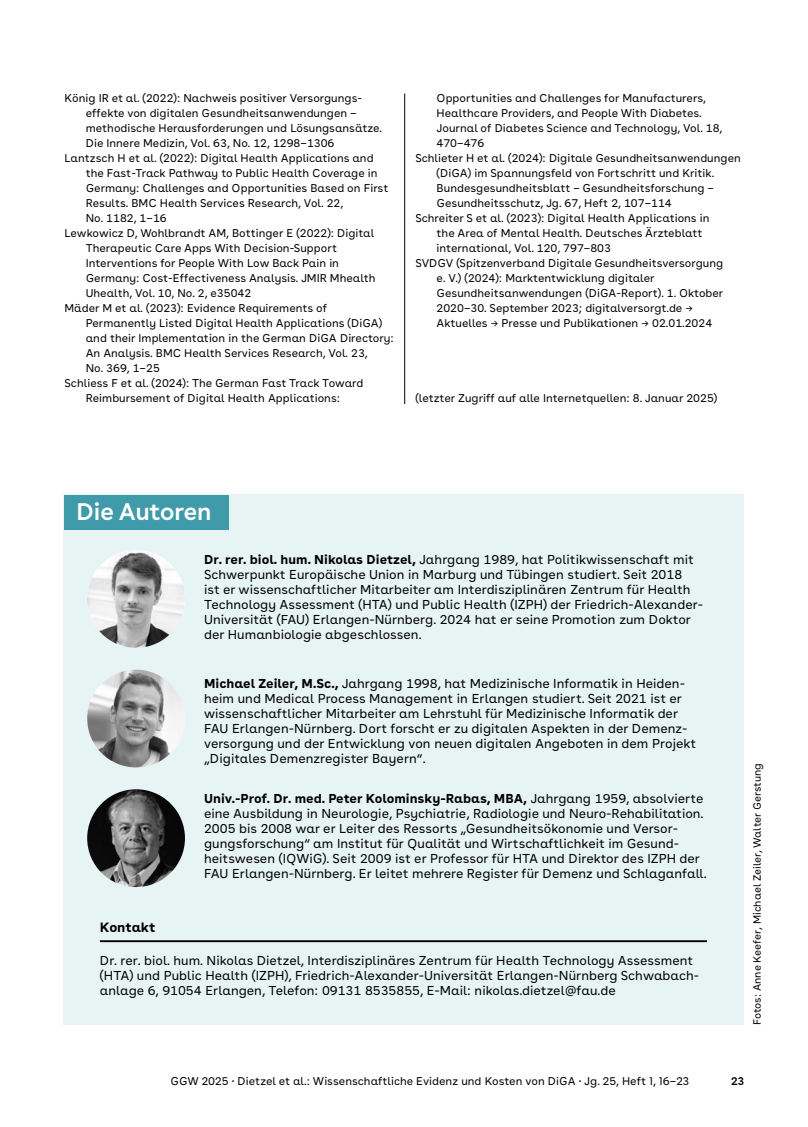
<style>
.page{position:relative;width:808px;height:1127px;background:#fff}
.page>*{position:absolute;margin:0;border:0;box-sizing:border-box;transform-origin:0 0}
.Innen-_und_Rückseite_H2_-_Headline_Störe{font:600 24px "AOK Buenos Aires";color:#fff}
.Diagramm_H3_-_Diagramm_Headline_9pt_135{font:700 13.5px "AOK Buenos Aires Text";color:#000}
.t1{font:12.9px/15px "AOK Buenos Aires Text";color:#000}
.Allgemein_P_-_Allgemein_Quellenangabe_Ei{font:11.25px/15px "AOK Buenos Aires Text";color:#000}
.t2{font:600 11.25px "AOK Buenos Aires Text";color:#000}
.t3{font:10.5px "AOK Buenos Aires Text";color:#000}
.s1{font-weight:700}
</style>
<div class="page">
<hr style="left:404px;top:94px;width:1px;height:310px;background:#000">
<div style="left:64px;top:495px;width:680px;height:530px;background:#e7f4f4"></div>
<div style="left:64px;top:495px;width:165px;height:34px;background:#3f9ba9"></div>
<img style="left:87px;top:550px;width:98px;height:98px;border-radius:49px">
<img style="left:87px;top:789px;width:98px;height:98px;border-radius:49px">
<img style="left:87px;top:670px;width:98px;height:97px;border-radius:49px">
<hr style="left:100px;top:940px;width:607px;height:2px;background:#000">
<p class="Allgemein_P_-_Allgemein_Quellenangabe_Ei" style="left:86px;top:90px;width:298px;text-indent:-21px">König IR et al. (2022): Nachweis positiver Versorgungs&shy;effekte von digitalen Gesundheitsanwendungen – methodische Herausforderungen und Lösungsansätze.<br>Die Innere Medizin, Vol. 63, No. 12, 1298–1306</p>
<p class="Allgemein_P_-_Allgemein_Quellenangabe_Ei" style="left:86px;top:150px;width:304px;text-indent:-21px">Lantzsch H et al. (2022): Digital Health Applications and the Fast-Track Pathway to Public Health Coverage in Germany: Challenges and Opportunities Based on First Results. BMC Health Services Research, Vol. 22,<br>No. 1182, 1–16</p>
<p class="Allgemein_P_-_Allgemein_Quellenangabe_Ei" style="left:86px;top:225px;width:291px;text-indent:-21px">Lewkowicz D, Wohlbrandt AM, Bottinger E (2022): Digital Therapeutic Care Apps With Decision-Support Interventions for People With Low Back Pain in Germany: Cost-Effectiveness Analysis. JMIR Mhealth Uhealth, Vol. 10, No. 2, e35042</p>
<p class="Allgemein_P_-_Allgemein_Quellenangabe_Ei" style="left:86px;top:300px;width:310px;text-indent:-21px">Mäder M et al. (2023): Evidence Requirements of Permanently Listed Digital Health Applications (DiGA) and their Implementation in the German DiGA Directory:<br>An Analysis. BMC Health Services Research, Vol. 23,<br>No. 369, 1–25</p>
<p class="Allgemein_P_-_Allgemein_Quellenangabe_Ei" style="left:64px;top:375px;width:300px;text-align:center">Schliess F et al. (2024): The German Fast Track Toward<br>Reimbursement of Digital Health Applications:</p>
<p class="Allgemein_P_-_Allgemein_Quellenangabe_Ei" style="left:437px;top:90px;width:287px">Opportunities and Challenges for Manufacturers, Healthcare Providers, and People With Diabetes.<br>Journal of Diabetes Science and Technology, Vol. 18, 470–476</p>
<p class="Allgemein_P_-_Allgemein_Quellenangabe_Ei" style="left:437px;top:150px;width:306px;text-indent:-21px">Schlieter H et al. (2024): Digitale Gesundheitsanwendungen (DiGA) im Spannungsfeld von Fortschritt und Kritik.<br>Bundesgesundheitsblatt – Gesundheitsforschung – Gesundheitsschutz, Jg. 67, Heft 2, 107–114</p>
<p class="Allgemein_P_-_Allgemein_Quellenangabe_Ei" style="left:437px;top:210px;width:274px;text-indent:-21px">Schreiter S et al. (2023): Digital Health Applications in the Area of Mental Health. Deutsches Ärzteblatt international, Vol. 120, 797–803</p>
<p class="Allgemein_P_-_Allgemein_Quellenangabe_Ei" style="left:437px;top:255px;width:288px;text-indent:-21px">SVDGV (Spitzenverband Digitale Gesundheitsversorgung e. V.) (2024): Marktentwicklung digitaler Gesundheitsanwendungen (DiGA-Report). 1. Oktober 2020–30. September 2023; digitalversorgt.de → Aktuelles → Presse und Publikationen → 02.01.2024</p>
<p class="Allgemein_P_-_Allgemein_Quellenangabe_Ei" style="left:415px;top:390px;width:303px">(letzter Zugriff auf alle Internetquellen: 8. Januar 2025)</p>
<h2 class="Innen-_und_Rückseite_H2_-_Headline_Störe" style="left:77px;top:492px;width:137px">Die Autoren</h2>
<p class="t1" style="left:204px;top:551px;width:501px"><span class="s1">Dr. rer. biol. hum. Nikolas Dietzel,</span> Jahrgang 1989, hat Politikwissenschaft mit Schwerpunkt Europäische Union in Marburg und Tübingen studiert. Seit 2018<br>ist er wissenschaftlicher Mitarbeiter am Interdisziplinären Zentrum für Health Technology Assessment (HTA) und Public Health (IZPH) der Friedrich-Alexander-Universität (FAU) Erlangen-Nürnberg. 2024 hat er seine Promotion zum Doktor der Humanbiologie abgeschlossen.</p>
<p class="t1" style="left:204px;top:674px;width:494px"><span class="s1">Michael Zeiler, M.Sc.,</span> Jahrgang 1998, hat Medizinische Informatik in Heiden&shy;heim und Medical Process Management in Erlangen studiert. Seit 2021 ist er wissenschaftlicher Mitarbeiter am Lehrstuhl für Medizinische Informatik der FAU Erlangen-Nürnberg. Dort forscht er zu digitalen Aspekten in der Demenz&shy;versorgung und der Entwicklung von neuen digitalen Angeboten in dem Projekt „Digitales Demenzregister Bayern“.</p>
<p class="t1" style="left:204px;top:790px;width:504px"><span class="s1">Univ.-Prof. Dr. med. Peter Kolominsky-Rabas, MBA,</span> Jahrgang 1959, absolvierte eine Ausbildung in Neurologie, Psychiatrie, Radiologie und Neuro-Rehabilitation.<br>2005 bis 2008 war er Leiter des Ressorts „Gesundheitsökonomie und Versor&shy;gungsforschung“ am Institut für Qualität und Wirtschaftlichkeit im Gesund&shy;heitswesen (IQWiG). Seit 2009 ist er Professor für HTA und Direktor des IZPH der FAU Erlangen-Nürnberg. Er leitet mehrere Register für Demenz und Schlaganfall.</p>
<h3 class="Diagramm_H3_-_Diagramm_Headline_9pt_135" style="left:100px;top:916px;width:57px">Kontakt</h3>
<p class="t1" style="left:100px;top:952px;width:601px">Dr. rer. biol. hum. Nikolas Dietzel, Interdisziplinäres Zentrum für Health Technology Assessment (HTA) und Public Health (IZPH), Friedrich-Alexander-Universität Erlangen-Nürnberg Schwabach&shy;anlage 6, 91054 Erlangen, Telefon: 09131 8535855, E-Mail: nikolas.dietzel@fau.de</p>
<p class="t3" style="left:749px;top:1025px;width:263px;rotate:-90deg">Fotos: Anne Keefer, Michael Zeiler, Walter Gerstung</p>
<p class="Allgemein_P_-_Allgemein_Quellenangabe_Ei" style="left:171px;top:1073px;width:520px">GGW 2025 · Dietzel et al.: Wissenschaftliche Evidenz und Kosten von DiGA · Jg. 25, Heft 1, 16–23</p>
<p class="t2" style="left:731px;top:1072px;width:14px">23</p>
</div>
